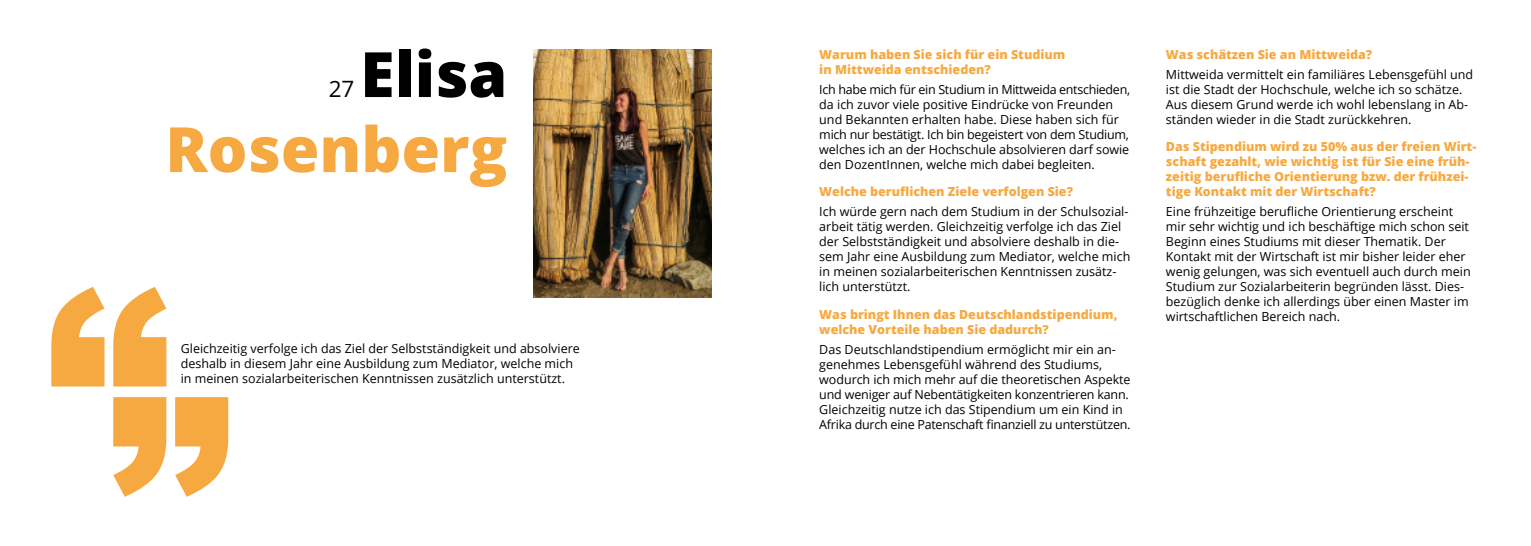
<style>
.page{position:relative;width:1531px;height:546px;background:#fff}
.page>*{position:absolute;margin:0;border:0;box-sizing:border-box;transform-origin:0 0}
.t1{font:800 62.5px "Open Sans";color:#f7a941}
.t2{font:800 62.5px "Open Sans";color:#000}
.t3{font:22.5px "Open Sans";color:#000}
.t4{font:12.5px/15px "Open Sans";color:#000}
.t5{font:800 12.5px/15px "Open Sans";color:#f7a941}
.t6{font:12.5px "Open Sans";letter-spacing:-.02em;color:#000}
.t7{font:12.5px "Open Sans";letter-spacing:-.025em;color:#000}
</style>
<div class="page">
<svg style="left:51px;top:287px;width:115px;height:99px"></svg>
<svg style="left:113px;top:397px;width:115px;height:100px"></svg>
<img style="left:534px;top:49px;width:177px;height:248px">
<p class="t2" style="left:360px;top:27px;width:149px">Elisa</p>
<p class="t1" style="left:165px;top:102px;width:343px">Rosenberg</p>
<p class="t3" style="left:329px;top:73px;width:27px">27</p>
<p class="t4" style="left:181px;top:340px;width:401px">Gleichzeitig verfolge ich das Ziel der Selbstständigkeit und absolviere</p>
<p class="t4" style="left:181px;top:355px;width:394px">deshalb in diesem Jahr eine Ausbildung zum Mediator, welche mich</p>
<p class="t4" style="left:181px;top:370px;width:386px">in meinen sozialarbeiterischen Kenntnissen zusätzlich unterstützt.</p>
<p class="t5" style="left:819px;top:46px;width:248px">Warum haben Sie sich für ein Studium</p>
<p class="t5" style="left:819px;top:61px;width:173px">in Mittweida entschieden?</p>
<p class="t7" style="left:819px;top:81px;width:312px">Ich habe mich für ein Studium in Mittweida entschieden,</p>
<p class="t4" style="left:819px;top:96px;width:301px">da ich zuvor viele positive Eindrücke von Freunden und Bekannten erhalten habe. Diese haben sich für</p>
<p class="t6" style="left:819px;top:126px;width:311px">mich nur bestätigt. Ich bin begeistert von dem Studium,</p>
<p class="t4" style="left:819px;top:141px;width:311px">welches ich an der Hochschule absolvieren darf sowie</p>
<p class="t4" style="left:819px;top:156px;width:277px">den DozentInnen, welche mich dabei begleiten.</p>
<p class="t5" style="left:819px;top:184px;width:255px">Welche beruflichen Ziele verfolgen Sie?</p>
<p class="t4" style="left:819px;top:204px;width:311px">Ich würde gern nach dem Studium in der Schulsozial-</p>
<p class="t4" style="left:819px;top:219px;width:312px">arbeit tätig werden. Gleichzeitig verfolge ich das Ziel der Selbstständigkeit und absolviere deshalb in die&shy;sem Jahr eine Ausbildung zum Mediator, welche mich in meinen sozialarbeiterischen Kenntnissen zusätz&shy;lich unterstützt.</p>
<p class="t5" style="left:819px;top:306px;width:300px">Was bringt Ihnen das Deutschlandstipendium,</p>
<p class="t5" style="left:819px;top:321px;width:231px">welche Vorteile haben Sie dadurch?</p>
<p class="t4" style="left:819px;top:341px;width:298px">Das Deutschlandstipendium ermöglicht mir ein an&shy;genehmes Lebensgefühl während des Studiums,</p>
<p class="t4" style="left:819px;top:371px;width:313px">wodurch ich mich mehr auf die theoretischen Aspekte</p>
<p class="t4" style="left:819px;top:386px;width:311px">und weniger auf Nebentätigkeiten konzentrieren kann.</p>
<p class="t4" style="left:819px;top:401px;width:305px">Gleichzeitig nutze ich das Stipendium um ein Kind in</p>
<p class="t6" style="left:819px;top:416px;width:313px">Afrika durch eine Patenschaft finanziell zu unterstützen.</p>
<p class="t5" style="left:1166px;top:46px;width:208px">Was schätzen Sie an Mittweida?</p>
<p class="t4" style="left:1166px;top:66px;width:309px">Mittweida vermittelt ein familiäres Lebensgefühl und ist die Stadt der Hochschule, welche ich so schätze.<br>Aus diesem Grund werde ich wohl lebenslang in Ab&shy;ständen wieder in die Stadt zurückkehren.</p>
<p class="t5" style="left:1166px;top:139px;width:312px">Das Stipendium wird zu 50% aus der freien Wirt&shy;schaft gezahlt, wie wichtig ist für Sie eine früh&shy;zeitig berufliche Orientierung bzw. der frühzei&shy;tige Kontakt mit der Wirtschaft?</p>
<p class="t4" style="left:1166px;top:204px;width:289px">Eine frühzeitige berufliche Orientierung erscheint</p>
<p class="t4" style="left:1166px;top:219px;width:306px">mir sehr wichtig und ich beschäftige mich schon seit Beginn eines Studiums mit dieser Thematik. Der Kontakt mit der Wirtschaft ist mir bisher leider eher wenig gelungen, was sich eventuell auch durch mein Studium zur Sozialarbeiterin begründen lässt. Dies&shy;bezüglich denke ich allerdings über einen Master im wirtschaftlichen Bereich nach.</p>
</div>
